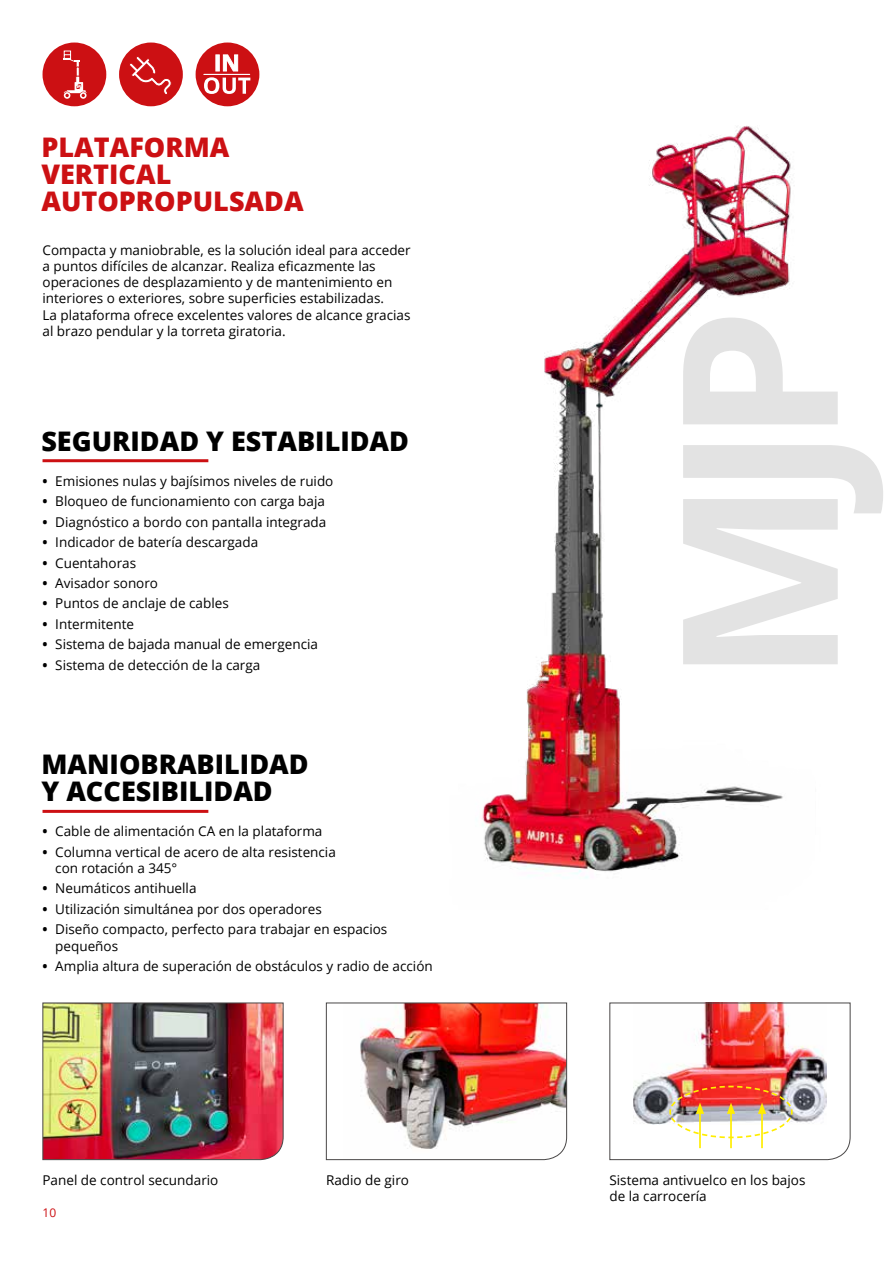
<style>
.page{position:relative;width:893px;height:1263px;background:#fff}
.page>*{position:absolute;margin:0;border:0;box-sizing:border-box;transform-origin:0 0}
.t1{font:700 216.45px "Open Sans";color:#e3e3e3}
.t2{font:800 27px/27px "Open Sans";color:#000}
.t3{font:800 27px/27px "Open Sans";color:#cc1013}
.t4{font:13.5px/16.2px "Open Sans";color:#000}
.t5{font:12px "Open Sans";color:#cc1013}
.s1{font-weight:700}
</style>
<div class="page">
<img style="left:481px;top:125px;width:311px;height:754px">
<div style="left:43px;top:43px;width:63px;height:63px;background:#cc1013;border-radius:50%"></div>
<div style="left:64px;top:92px;width:6px;height:7px;background:#fff;border-radius:50%"></div>
<svg style="left:63px;top:50px;width:24px;height:47px"></svg>
<hr style="left:43px;top:459px;width:165px;height:3px;background:#cc1013">
<hr style="left:43px;top:810px;width:165px;height:3px;background:#cc1013">
<div style="left:119px;top:43px;width:64px;height:63px;background:#cc1013;border-radius:50%"></div>
<svg style="left:128px;top:57px;width:44px;height:50px"></svg>
<div style="left:196px;top:43px;width:63px;height:63px;background:#cc1013;border-radius:50%"></div>
<hr style="left:216px;top:55px;width:3px;height:16px;background:#fff">
<svg style="left:223px;top:55px;width:15px;height:16px"></svg>
<svg style="left:204px;top:77px;width:46px;height:17px"></svg>
<hr style="left:204px;top:74px;width:46px;height:1px;background:#fff">
<img style="left:42px;top:1002px;width:242px;height:158px">
<img style="left:609px;top:1002px;width:242px;height:158px">
<img style="left:326px;top:1002px;width:241px;height:158px">
<h2 class="t3" style="left:41px;top:132px;width:264px">PLATAFORMA<br>VERTICAL<br>AUTOPROPULSADA</h2>
<p class="t4" style="left:43px;top:241px;width:370px">Compacta y maniobrable, es la solución ideal para acceder a puntos difíciles de alcanzar. Realiza eficazmente las operaciones de desplazamiento y de mantenimiento en interiores o exteriores, sobre superficies estabilizadas.<br>La plataforma ofrece excelentes valores de alcance gracias al brazo pendular y la torreta giratoria.</p>
<h2 class="t2" style="left:41px;top:426px;width:369px">SEGURIDAD Y ESTABILIDAD</h2>
<p class="t4" style="left:43px;top:472px;width:292px"><span class="s1">•</span> Emisiones nulas y bajísimos niveles de ruido</p>
<p class="t4" style="left:43px;top:493px;width:284px"><span class="s1">•</span> Bloqueo de funcionamiento con carga baja</p>
<p class="t4" style="left:43px;top:513px;width:285px"><span class="s1">•</span> Diagnóstico a bordo con pantalla integrada</p>
<p class="t4" style="left:43px;top:534px;width:217px"><span class="s1">•</span> Indicador de batería descargada</p>
<p class="t4" style="left:43px;top:554px;width:95px"><span class="s1">•</span> Cuentahoras</p>
<p class="t4" style="left:43px;top:575px;width:117px"><span class="s1">•</span> Avisador sonoro</p>
<p class="t4" style="left:43px;top:595px;width:188px"><span class="s1">•</span> Puntos de anclaje de cables</p>
<p class="t4" style="left:43px;top:615px;width:93px"><span class="s1">•</span> Intermitente</p>
<p class="t4" style="left:43px;top:636px;width:277px"><span class="s1">•</span> Sistema de bajada manual de emergencia</p>
<p class="t4" style="left:43px;top:656px;width:219px"><span class="s1">•</span> Sistema de detección de la carga</p>
<h2 class="t2" style="left:41px;top:750px;width:269px">MANIOBRABILIDAD<br>Y ACCESIBILIDAD</h2>
<p class="t4" style="left:43px;top:823px;width:281px"><span class="s1">•</span> Cable de alimentación CA en la plataforma</p>
<p class="t4" style="left:55px;top:843px;width:282px;text-indent:-13px"><span class="s1">•</span> Columna vertical de acero de alta resistencia con rotación a 345°</p>
<p class="t4" style="left:43px;top:880px;width:156px"><span class="s1">•</span> Neumáticos antihuella</p>
<p class="t4" style="left:43px;top:900px;width:281px"><span class="s1">•</span> Utilización simultánea por dos operadores</p>
<p class="t4" style="left:55px;top:921px;width:334px;text-indent:-13px"><span class="s1">•</span> Diseño compacto, perfecto para trabajar en espacios pequeños</p>
<p class="t4" style="left:43px;top:958px;width:392px"><span class="s1">•</span> Amplia altura de superación de obstáculos y radio de acción</p>
<h1 class="t1" style="left:606px;top:684px;width:377px;rotate:-90deg">MJP</h1>
<p class="t4" style="left:43px;top:1171px;width:177px">Panel de control secundario</p>
<p class="t4" style="left:326px;top:1171px;width:85px">Radio de giro</p>
<p class="t4" style="left:609px;top:1171px;width:197px">Sistema antivuelco en los bajos de la carrocería</p>
<p class="t5" style="left:43px;top:1204px;width:15px">10</p>
</div>
